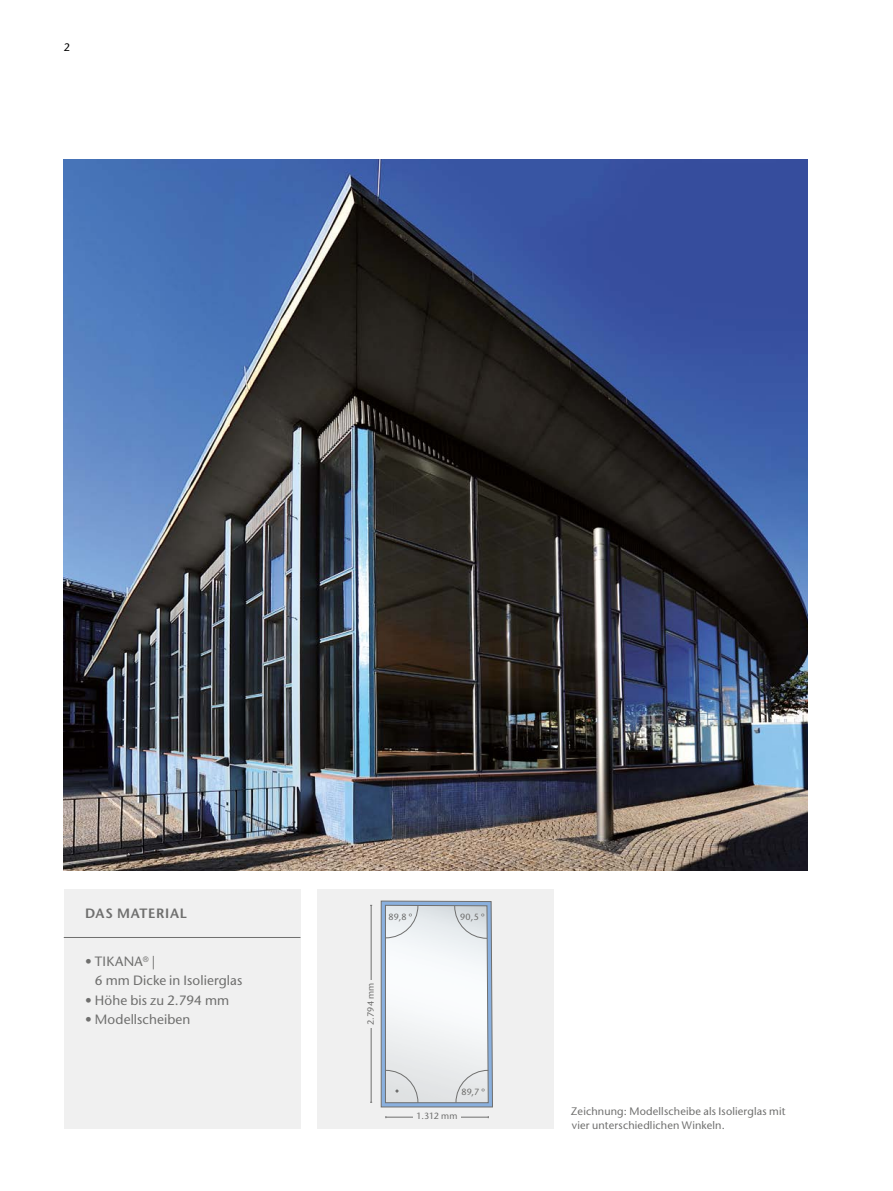
<style>
.page{position:relative;width:893px;height:1191px;background:#fff}
.page>*{position:absolute;margin:0;border:0;box-sizing:border-box;transform-origin:0 0}
.t1{font:500 13.5px/19.2px "Stone Sans Std";letter-spacing:.01em;color:#6f6f6e}
.t2{font:600 13.5px "Stone Sans Std";letter-spacing:.055em;color:#6f6f6e}
.t3{font:500 10.8px/14.2px "Stone Sans Std";letter-spacing:.015em;color:#6f6f6e}
.t4{font:500 10.8px "Stone Sans Std";color:#000}
.t5{font:500 9px "Stone Sans Std";letter-spacing:.015em;color:#6f6f6e}
</style>
<div class="page">
<img style="left:64px;top:160px;width:744px;height:710px">
<div style="left:317px;top:889px;width:237px;height:240px;background:#f0f0f0"></div>
<svg style="left:380px;top:900px;width:113px;height:207px"></svg>
<hr style="left:371px;top:905px;width:1px;height:197px;background:#6f6f6e">
<hr style="left:386px;top:1116px;width:102px;height:1px;background:#6f6f6e">
<div style="left:365px;top:980px;width:11px;height:47px;background:#f0f0f0"></div>
<div style="left:413px;top:1112px;width:48px;height:12px;background:#f0f0f0"></div>
<div style="left:64px;top:889px;width:236px;height:240px;background:#f0f0f0"></div>
<hr style="left:64px;top:937px;width:236px;height:1px;background:#6f6f6e">
<p class="t4" style="left:64px;top:40px;width:8px">2</p>
<p class="t2" style="left:85px;top:905px;width:103px">DAS MATERIAL</p>
<p class="t1" style="left:95px;top:952px;width:149px;text-indent:-10px">• TIKANA<sup>®</sup> |<br>6 mm Dicke in Isolierglas</p>
<p class="t1" style="left:85px;top:990px;width:146px">• Höhe bis zu 2.794 mm</p>
<p class="t1" style="left:85px;top:1009px;width:107px">• Modellscheiben</p>
<p class="t5" style="left:389px;top:912px;width:25px">89,8 º</p>
<p class="t5" style="left:460px;top:912px;width:26px">90,5 º</p>
<p class="t5" style="left:365px;top:1025px;width:44px;rotate:-90deg">2.794 mm</p>
<p class="t5" style="left:461px;top:1086px;width:25px">89,7 º</p>
<p class="t5" style="left:417px;top:1110px;width:42px">1.312 mm</p>
<p class="t3" style="left:571px;top:1104px;width:216px">Zeichnung: Modellscheibe als Isolierglas mit vier unterschiedlichen Winkeln.</p>
</div>
